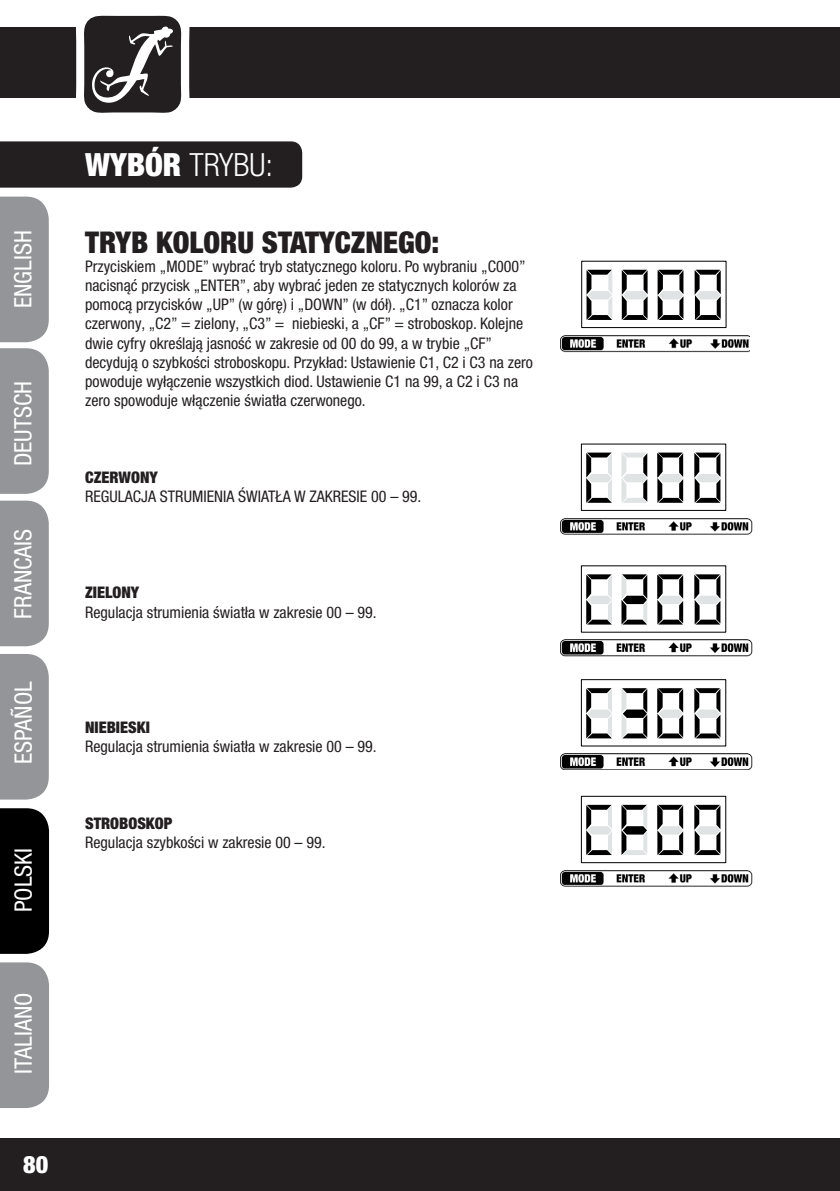
<style>
.page{position:relative;width:840px;height:1191px;background:#fff}
.page>*{position:absolute;margin:0;border:0;box-sizing:border-box;transform-origin:0 0}
.t1{font:300 condensed 32px "Helvetica Neue LT Pro";color:#fff}
.t2{font:900 condensed 30px "Helvetica Neue LT Pro";color:#231f20}
.t3{font:condensed 24px "Helvetica Neue LT Std";color:#fff}
.t4{font:900 condensed 24px "Helvetica Neue LT Std";color:#fff}
.t5{font:condensed 16px/19.2px "Helvetica Neue LT Pro";color:#231f20}
.t6{font:900 condensed 16px "Helvetica Neue LT Pro";color:#231f20}
.s1{font-weight:900}
</style>
<div class="page">
<div style="left:0;top:1138px;width:839px;height:53px;background:#231f20"></div>
<div style="left:0;top:27px;width:839px;height:71px;background:#231f20"></div>
<svg style="left:76px;top:15px;width:114px;height:98px"></svg>
<div style="left:0;top:141px;width:302px;height:47px;background:#231f20"></div>
<div style="left:580px;top:444px;width:145px;height:67px;border:1px solid #000"></div>
<svg style="left:586px;top:452px;width:25px;height:51px"></svg>
<svg style="left:621px;top:452px;width:26px;height:51px"></svg>
<svg style="left:657px;top:452px;width:25px;height:51px"></svg>
<svg style="left:694px;top:452px;width:26px;height:51px"></svg>
<img style="left:560px;top:518px;width:193px;height:17px">
<div style="left:581px;top:261px;width:145px;height:67px;border:1px solid #000"></div>
<svg style="left:586px;top:270px;width:26px;height:50px"></svg>
<svg style="left:621px;top:270px;width:26px;height:50px"></svg>
<svg style="left:657px;top:270px;width:26px;height:50px"></svg>
<svg style="left:694px;top:270px;width:26px;height:50px"></svg>
<img style="left:560px;top:335px;width:188px;height:18px">
<svg style="left:586px;top:574px;width:25px;height:50px"></svg>
<svg style="left:621px;top:574px;width:26px;height:50px"></svg>
<svg style="left:657px;top:574px;width:25px;height:50px"></svg>
<svg style="left:694px;top:574px;width:26px;height:50px"></svg>
<img style="left:560px;top:640px;width:193px;height:17px">
<div style="left:580px;top:679px;width:145px;height:67px;border:1px solid #000"></div>
<svg style="left:586px;top:688px;width:25px;height:50px"></svg>
<svg style="left:621px;top:688px;width:26px;height:50px"></svg>
<svg style="left:657px;top:688px;width:25px;height:50px"></svg>
<svg style="left:694px;top:688px;width:26px;height:50px"></svg>
<img style="left:560px;top:753px;width:193px;height:17px">
<div style="left:580px;top:796px;width:145px;height:67px;border:1px solid #000"></div>
<svg style="left:586px;top:805px;width:25px;height:50px"></svg>
<svg style="left:621px;top:805px;width:26px;height:50px"></svg>
<svg style="left:657px;top:805px;width:25px;height:50px"></svg>
<svg style="left:694px;top:805px;width:26px;height:50px"></svg>
<img style="left:560px;top:870px;width:193px;height:17px">
<div style="left:0;top:348px;width:49px;height:146px;background:#939598"></div>
<div style="left:0;top:197px;width:49px;height:145px;background:#939598"></div>
<div style="left:0;top:654px;width:49px;height:145px;background:#939598"></div>
<div style="left:0;top:500px;width:49px;height:146px;background:#939598"></div>
<div style="left:0;top:808px;width:49px;height:146px;background:#000"></div>
<div style="left:0;top:962px;width:49px;height:146px;background:#939598"></div>
<h3 class="t3" style="left:9px;top:308px;width:79px;rotate:-90deg">ENGLISH</h3>
<h3 class="t3" style="left:9px;top:466px;width:87px;rotate:-90deg">DEUTSCH</h3>
<h3 class="t3" style="left:9px;top:618px;width:91px;rotate:-90deg">FRANCAIS</h3>
<h3 class="t3" style="left:9px;top:764px;width:79px;rotate:-90deg">español</h3>
<h3 class="t3" style="left:9px;top:905px;width:91px;rotate:-90deg">FRANCAIS</h3>
<h3 class="t3" style="left:9px;top:912px;width:66px;rotate:-90deg">POLSKI</h3>
<h3 class="t3" style="left:9px;top:1078px;width:91px;rotate:-90deg">FRANCAIS</h3>
<h3 class="t3" style="left:9px;top:1073px;width:80px;rotate:-90deg">ITALIANO</h3>
<h3 class="t4" style="left:23px;top:1149px;width:26px">80</h3>
<h1 class="t1" style="left:85px;top:146px;width:189px"><span class="s1">WYBÓR</span> TRYBU:</h1>
<h2 class="t2" style="left:85px;top:224px;width:31px">TRYB</h2>
<h2 class="t2" style="left:156px;top:224px;width:17px">KOLORU</h2>
<h2 class="t2" style="left:262px;top:224px;width:17px">STATYCZNEGO</h2>
<h2 class="t2" style="left:431px;top:224px;width:9px">:</h2>
<p class="t5" style="left:85px;top:256px;width:449px">Przyciskiem „MODE” wybrać tryb statycznego koloru. Po wybraniu „C000” nacisnąć przycisk „ENTER”, aby wybrać jeden ze statycznych kolorów za pomocą przycisków „UP” (w górę) i „DOWN” (w dół). „C1” oznacza kolor czerwony, „C2” = zielony, „C3” = niebieski, a „CF” = stroboskop. Kolejne dwie cyfry określają jasność w zakresie od 00 do 99, a w trybie „CF” decydują o szybkości stroboskopu. Przykład: Ustawienie C1, C2 i C3 na zero powoduje wyłączenie wszystkich diod. Ustawienie C1 na 99, a C2 i C3 na zero spowoduje włączenie światła czerwonego.</p>
<p class="t6" style="left:85px;top:468px;width:74px">CZERWONY</p>
<p class="t5" style="left:85px;top:487px;width:18px">Regulacja</p>
<p class="t5" style="left:160px;top:487px;width:9px">strumienia</p>
<p class="t5" style="left:238px;top:487px;width:9px">świat</p>
<p class="t5" style="left:275px;top:487px;width:42px">ławzakresie</p>
<p class="t5" style="left:371px;top:487px;width:52px">00 – 99.</p>
<p class="t6" style="left:85px;top:583px;width:55px">ZIELONY</p>
<p class="t5" style="left:85px;top:602px;width:293px">Regulacja strumienia światła w zakresie 00 – 99.</p>
<p class="t6" style="left:85px;top:717px;width:66px">NIEBIESKI</p>
<p class="t5" style="left:85px;top:736px;width:293px">Regulacja strumienia światła w zakresie 00 – 99.</p>
<p class="t6" style="left:85px;top:813px;width:89px">STROBOSKOP</p>
<p class="t5" style="left:85px;top:832px;width:242px">Regulacja szybkości w zakresie 00 – 99.</p>
</div>
